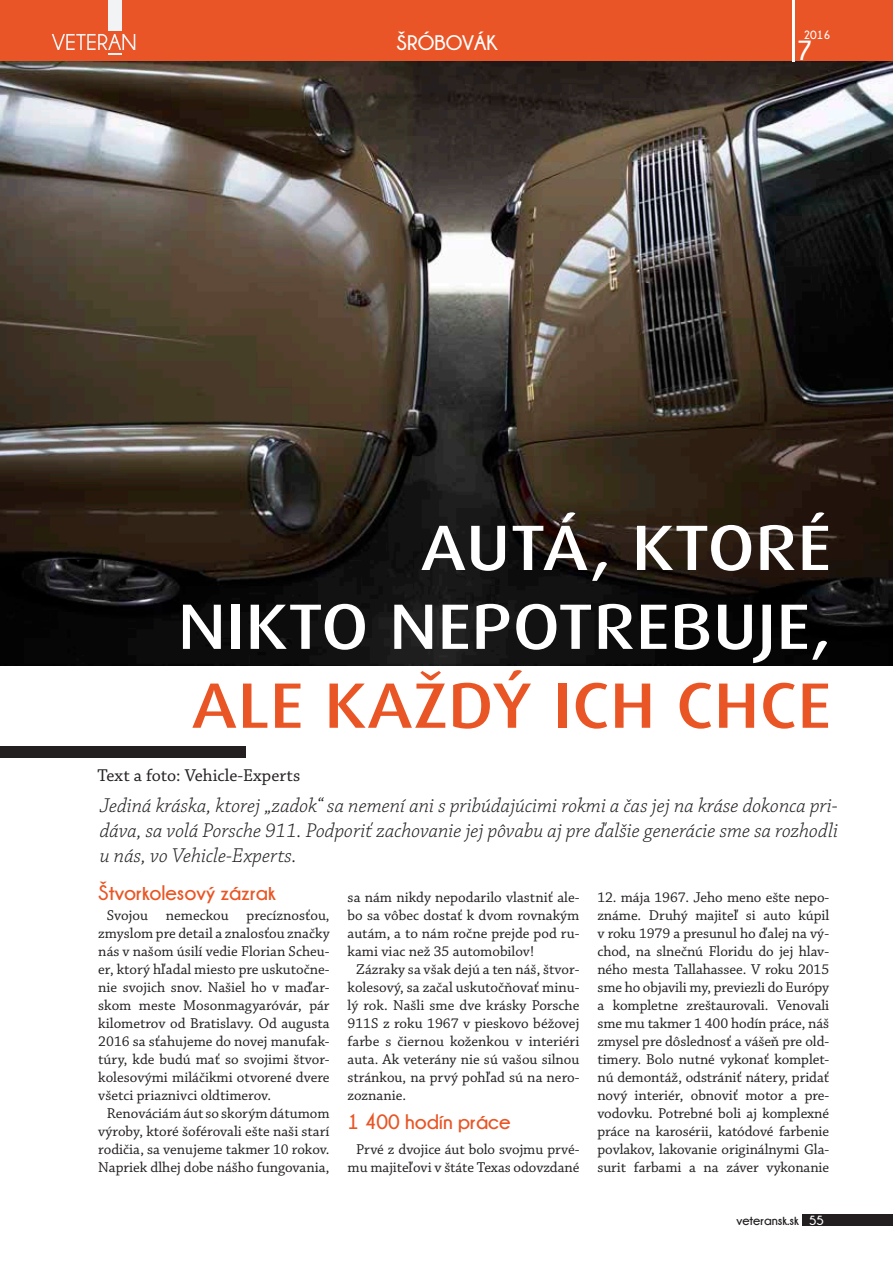
<style>
.page{position:relative;width:893px;height:1263px;background:#fff}
.page>*{position:absolute;margin:0;border:0;box-sizing:border-box;transform-origin:0 0}
.t1{font:500 64.2px/78.9px "Dax Wide";letter-spacing:.015em;color:#fff;text-align:justify}
.t2{font:700 27.6px "Champagne&Limousines";color:#fff}
.perex_normal_pozitiv{font:italic 300 21px/25.2px "Chaparral Pro";color:#231f20;text-align:justify}
.SubHeader1{font:700 21px "Champagne&Limousines";color:#e95524}
.t3{font:700 21px "Champagne&Limousines";color:#fff}
.autor{font:18px "Chaparral Pro";color:#231f20}
.Text{font:15px/18px "Chaparral Pro";color:#231f20;text-align:justify}
.t4{font:700 13.2px "Champagne&Limousines";color:#231f20}
.t5{font:700 12px "Champagne&Limousines";color:#fff}
.s1{color:#e95524}
.s2{color:#fff}
</style>
<div class="page">
<div style="left:0;top:746px;width:246px;height:12px;background:#231f20"></div>
<img style="left:0;top:60px;width:893px;height:605px">
<div style="left:0;top:0;width:893px;height:60px;background:#e95527"></div>
<svg style="left:52px;top:34px;width:83px;height:20px"></svg>
<div style="left:108px;top:0;width:13px;height:31px;background:#f2f3f4"></div>
<hr style="left:793px;top:0;width:2px;height:62px;background:#fff">
<div style="left:803px;top:1214px;width:90px;height:11px;background:#231f20"></div>
<h3 class="t3" style="left:397px;top:31px;width:103px">ŠRÓBOVÁK</h3>
<p class="t5" style="left:803px;top:28px;width:28px">2016</p>
<h2 class="t2" style="left:797px;top:36px;width:17px">7</h2>
<p class="t1" style="left:178px;top:509px;width:654px;text-indent:242px">AUTÁ, KTORÉ NIKTO NEPOTREBUJE, <span class="s1">ALE KAŽDÝ ICH CHCE</span></p>
<p class="autor" style="left:97px;top:766px;width:204px">Text a foto: Vehicle-Experts</p>
<p class="perex_normal_pozitiv" style="left:100px;top:793px;width:740px">Jediná kráska, ktorej „zadok“ sa nemení ani s pribúdajúcimi rokmi a čas jej na kráse dokonca pri&shy;dáva, sa volá Porsche 911. Podporiť zachovanie jej pôvabu aj pre ďalšie generácie sme sa rozhodli u nás, vo Vehicle-Experts.</p>
<p class="SubHeader1" style="left:98px;top:881px;width:179px">Štvorkolesový zázrak</p>
<p class="Text" style="left:98px;top:906px;width:233px;text-indent:9px">Svojou nemeckou precíznosťou, zmyslom pre detail a znalosťou značky nás v našom úsilí vedie Florian Scheu&shy;er, ktorý hľadal miesto pre uskutočne&shy;nie svojich snov. Našiel ho v maďar&shy;skom meste Mosonmagyaróvár, pár kilometrov od Bratislavy. Od augusta 2016 sa sťahujeme do novej manufak&shy;túry, kde budú mať so svojimi štvor&shy;kolesovými miláčikmi otvorené dvere všetci priaznivci oldtimerov.</p>
<p class="Text" style="left:98px;top:1104px;width:233px;text-align:center">Renováciám áut so skorým dátumom výroby, ktoré šoférovali ešte naši starí rodičia, sa venujeme takmer 10 rokov.<br>Napriek dlhej dobe nášho fungovania,</p>
<p class="Text" style="left:348px;top:888px;width:233px">sa nám nikdy nepodarilo vlastniť ale&shy;bo sa vôbec dostať k dvom rovnakým autám, a to nám ročne prejde pod ru&shy;kami viac než 35 automobilov!</p>
<p class="Text" style="left:348px;top:960px;width:233px;text-indent:9px">Zázraky sa však dejú a ten náš, štvor&shy;kolesový, sa začal uskutočňovať minu&shy;lý rok. Našli sme dve krásky Porsche 911S z roku 1967 v pieskovo béžovej farbe s čiernou koženkou v interiéri auta. Ak veterány nie sú vašou silnou stránkou, na prvý pohľad sú na nero&shy;zoznanie.</p>
<p class="SubHeader1" style="left:348px;top:1110px;width:165px">1 400 hodín práce</p>
<p class="Text" style="left:348px;top:1140px;width:233px;text-align:center">Prvé z dvojice áut bolo svojmu prvé&shy;mu majiteľovi v štáte Texas odovzdané</p>
<p class="Text" style="left:597px;top:888px;width:233px">12. mája 1967. Jeho meno ešte nepo&shy;známe. Druhý majiteľ si auto kúpil v roku 1979 a presunul ho ďalej na vý&shy;chod, na slnečnú Floridu do jej hlav&shy;ného mesta Tallahassee. V roku 2015 sme ho objavili my, previezli do Európy a kompletne zreštaurovali. Venovali sme mu takmer 1 400 hodín práce, náš zmysel pre dôslednosť a vášeň pre old&shy;timery. Bolo nutné vykonať komplet&shy;nú demontáž, odstrániť nátery, pridať nový interiér, obnoviť motor a pre&shy;vodovku. Potrebné boli aj komplexné práce na karosérii, katódové farbenie povlakov, lakovanie originálnymi Gla&shy;surit farbami a na záver vykonanie</p>
<p class="t4" style="left:736px;top:1213px;width:89px">veteransk.sk <span class="s2">55</span></p>
</div>
